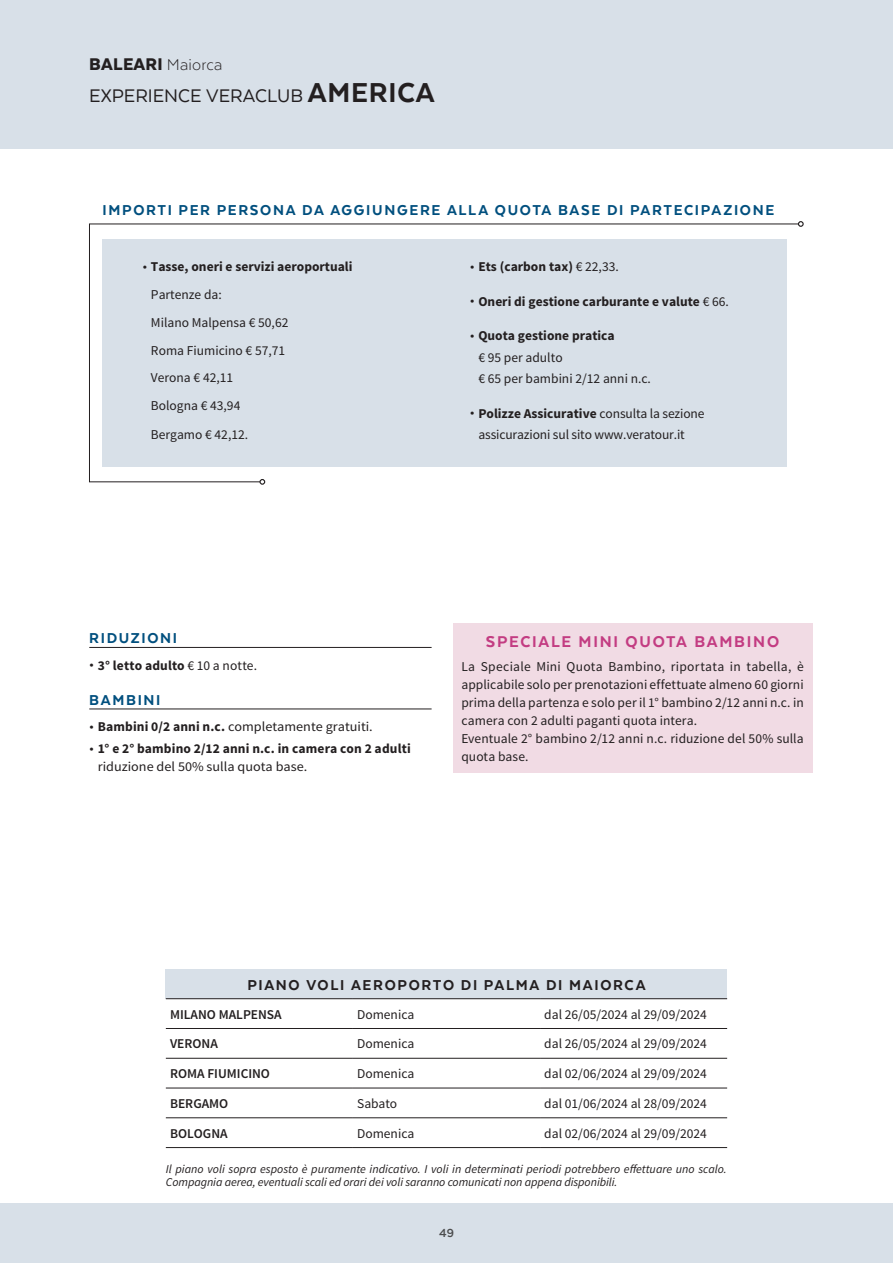
<style>
.page{position:relative;width:893px;height:1263px;background:#fff}
.page>*{position:absolute;margin:0;border:0;box-sizing:border-box;transform-origin:0 0}
.t1{font:21px "Texta";color:#231f20}
.t2{font:900 19.5px "Texta";letter-spacing:.01em;color:#231f20}
.t3{font:800 18px "Texta";letter-spacing:.1em;color:#c33c82}
.t4{font:800 16.5px "Texta";letter-spacing:.1em;color:#004f7e}
.t5{font:800 16.5px "Texta";letter-spacing:.1em;color:#231f20}
.t6{font:13.5px/18px "Source Sans Pro";color:#231f20}
.t7{font:700 13.5px/18px "Source Sans Pro";color:#231f20}
.t8{font:600 13.5px "Source Sans Pro";color:#231f20}
.t9{font:13.5px "Source Sans Pro";color:#231f20;scale:1.05 1}
.t10{font:700 13.5px "Texta";color:#4b4c4d}
.t11{font:italic 12px/13.5px "Source Sans Pro";letter-spacing:-.005em;color:#231f20}
.s1{font-weight:300;font-size:18px}
.s2{font-weight:800;font-size:31.5px}
.s3{font-family:"Legacy Sans Std";font-weight:700;font-size:18px}
.s4{font-weight:700}
.s5{font-family:"Legacy Sans Std";font-size:18px}
.s6{font-weight:400}
</style>
<div class="page">
<div style="left:0;top:1203px;width:893px;height:60px;background:#d8e0e8"></div>
<div style="left:0;top:0;width:893px;height:149px;background:#d8e0e8"></div>
<svg style="left:89px;top:224px;width:709px;height:258px;background:#dce3ea"></svg>
<svg style="left:798px;top:221px;width:6px;height:6px"></svg>
<svg style="left:259px;top:479px;width:6px;height:6px"></svg>
<hr style="left:89px;top:647px;width:343px;height:1px;background:#231f20">
<hr style="left:89px;top:709px;width:343px;height:1px;background:#231f20">
<div style="left:453px;top:623px;width:359px;height:34px;background:#f1dbe4"></div>
<div style="left:453px;top:648px;width:359px;height:88px;background:#f1dbe4"></div>
<div style="left:453px;top:720px;width:359px;height:52px;background:#f1dbe4"></div>
<div style="left:166px;top:969px;width:561px;height:30px;background:#d8e0e8"></div>
<hr style="left:166px;top:1028px;width:187px;height:1px;background:#231f20">
<hr style="left:166px;top:1058px;width:187px;height:1px;background:#231f20">
<hr style="left:166px;top:1088px;width:187px;height:1px;background:#231f20">
<hr style="left:166px;top:1117px;width:187px;height:1px;background:#231f20">
<hr style="left:166px;top:1147px;width:187px;height:1px;background:#231f20">
<hr style="left:353px;top:1117px;width:187px;height:1px;background:#231f20">
<hr style="left:353px;top:1147px;width:187px;height:1px;background:#231f20">
<hr style="left:540px;top:1117px;width:187px;height:1px;background:#231f20">
<hr style="left:540px;top:1147px;width:187px;height:1px;background:#231f20">
<hr style="left:166px;top:998px;width:187px;height:1px;background:#231f20">
<hr style="left:353px;top:998px;width:187px;height:1px;background:#231f20">
<hr style="left:540px;top:998px;width:187px;height:1px;background:#231f20">
<hr style="left:353px;top:1028px;width:187px;height:1px;background:#231f20">
<hr style="left:540px;top:1028px;width:187px;height:1px;background:#231f20">
<hr style="left:353px;top:1058px;width:187px;height:1px;background:#231f20">
<hr style="left:540px;top:1058px;width:187px;height:1px;background:#231f20">
<hr style="left:353px;top:1088px;width:187px;height:1px;background:#231f20">
<hr style="left:540px;top:1088px;width:187px;height:1px;background:#231f20">
<h2 class="t2" style="left:89px;top:54px;width:135px">BALEARI <span class="s1">Maiorca</span></h2>
<h1 class="t1" style="left:89px;top:85px;width:347px">EXPERIENCE VERACLUB <span class="s2">AMERICA</span></h1>
<p class="t4" style="left:102px;top:201px;width:673px">IMPORTI PER PERSONA DA AGGIUNGERE ALLA QUOTA BASE DI PARTECIPAZIONE</p>
<p class="t6" style="left:151px;top:253px;width:203px;line-height:27.8px;text-indent:-9px"><span class="s3">•</span> <span class="s4">Tasse, oneri e servizi aeroportuali<br></span>Partenze da:<br>Milano Malpensa € 50,62<br>Roma Fiumicino € 57,71<br>Verona € 42,11<br>Bologna € 43,94</p>
<p class="t6" style="left:151px;top:426px;width:99px">Bergamo € 42,12.</p>
<p class="t7" style="left:470px;top:258px;width:150px"><span class="s5">•</span> Ets (carbon tax) <span class="s6">€ 22,33.</span></p>
<p class="t7" style="left:470px;top:293px;width:260px"><span class="s5">•</span> Oneri di gestione carburante e valute <span class="s6">€ 66.</span></p>
<p class="t6" style="left:478px;top:325px;width:174px;line-height:21.6px;text-indent:-9px"><span class="s3">•</span> <span class="s4">Quota gestione pratica<br></span>€ 95 per adulto<br>€ 65 per bambini 2/12 anni n.c.</p>
<p class="t6" style="left:478px;top:403px;width:228px;line-height:21.6px;text-indent:-9px"><span class="s3">•</span> <span class="s4">Polizze Assicurative</span> consulta la sezione assicurazioni sul sito www.veratour.it</p>
<p class="t4" style="left:89px;top:629px;width:89px">RIDUZIONI</p>
<p class="t7" style="left:89px;top:656px;width:169px"><span class="s5">•</span> 3° letto adulto <span class="s6">€ 10 a notte.</span></p>
<p class="t4" style="left:89px;top:691px;width:73px">BAMBINI</p>
<p class="t9" style="left:89px;top:718px;width:272px"><span class="s3">•</span> <span class="s4">Bambini 0/2 anni n.c.</span> completamente gratuiti.</p>
<p class="t7" style="left:98px;top:740px;width:314px;text-indent:-9px"><span class="s5">•</span> 1° e 2° bambino 2/12 anni n.c. in camera con 2 adulti <span class="s6">riduzione del 50% sulla quota base.</span></p>
<h3 class="t3" style="left:486px;top:632px;width:295px">SPECIALE MINI QUOTA BAMBINO</h3>
<p class="t6" style="left:461px;top:657px;width:344px">La Speciale Mini Quota Bambino, riportata in tabella, è applicabile solo per prenotazioni effettuate almeno 60 giorni prima della partenza e solo per il 1° bambino 2/12 anni n.c. in camera con 2 adulti paganti quota intera.<br>Eventuale 2° bambino 2/12 anni n.c. riduzione del 50% sulla quota base.</p>
<p class="t5" style="left:247px;top:976px;width:400px">PIANO VOLI AEROPORTO DI PALMA DI MAIORCA</p>
<p class="t8" style="left:170px;top:1006px;width:113px">MILANO MALPENSA</p>
<p class="t6" style="left:357px;top:1005px;width:59px">Domenica</p>
<p class="t6" style="left:544px;top:1005px;width:164px">dal 26/05/2024 al 29/09/2024</p>
<p class="t8" style="left:170px;top:1035px;width:49px">VERONA</p>
<p class="t6" style="left:357px;top:1035px;width:59px">Domenica</p>
<p class="t6" style="left:544px;top:1035px;width:164px">dal 26/05/2024 al 29/09/2024</p>
<p class="t8" style="left:170px;top:1065px;width:101px">ROMA FIUMICINO</p>
<p class="t6" style="left:357px;top:1065px;width:59px">Domenica</p>
<p class="t6" style="left:544px;top:1065px;width:164px">dal 02/06/2024 al 29/09/2024</p>
<p class="t8" style="left:170px;top:1095px;width:60px">BERGAMO</p>
<p class="t6" style="left:357px;top:1095px;width:42px">Sabato</p>
<p class="t6" style="left:544px;top:1095px;width:164px">dal 01/06/2024 al 28/09/2024</p>
<p class="t8" style="left:170px;top:1125px;width:59px">BOLOGNA</p>
<p class="t6" style="left:357px;top:1124px;width:59px">Domenica</p>
<p class="t6" style="left:544px;top:1124px;width:164px">dal 02/06/2024 al 29/09/2024</p>
<p class="t11" style="left:166px;top:1162px;width:562px">Il piano voli sopra esposto è puramente indicativo. I voli in determinati periodi potrebbero effettuare uno scalo.<br>Compagnia aerea, eventuali scali ed orari dei voli saranno comunicati non appena disponibili.</p>
<p class="t10" style="left:439px;top:1226px;width:16px">49</p>
</div>
